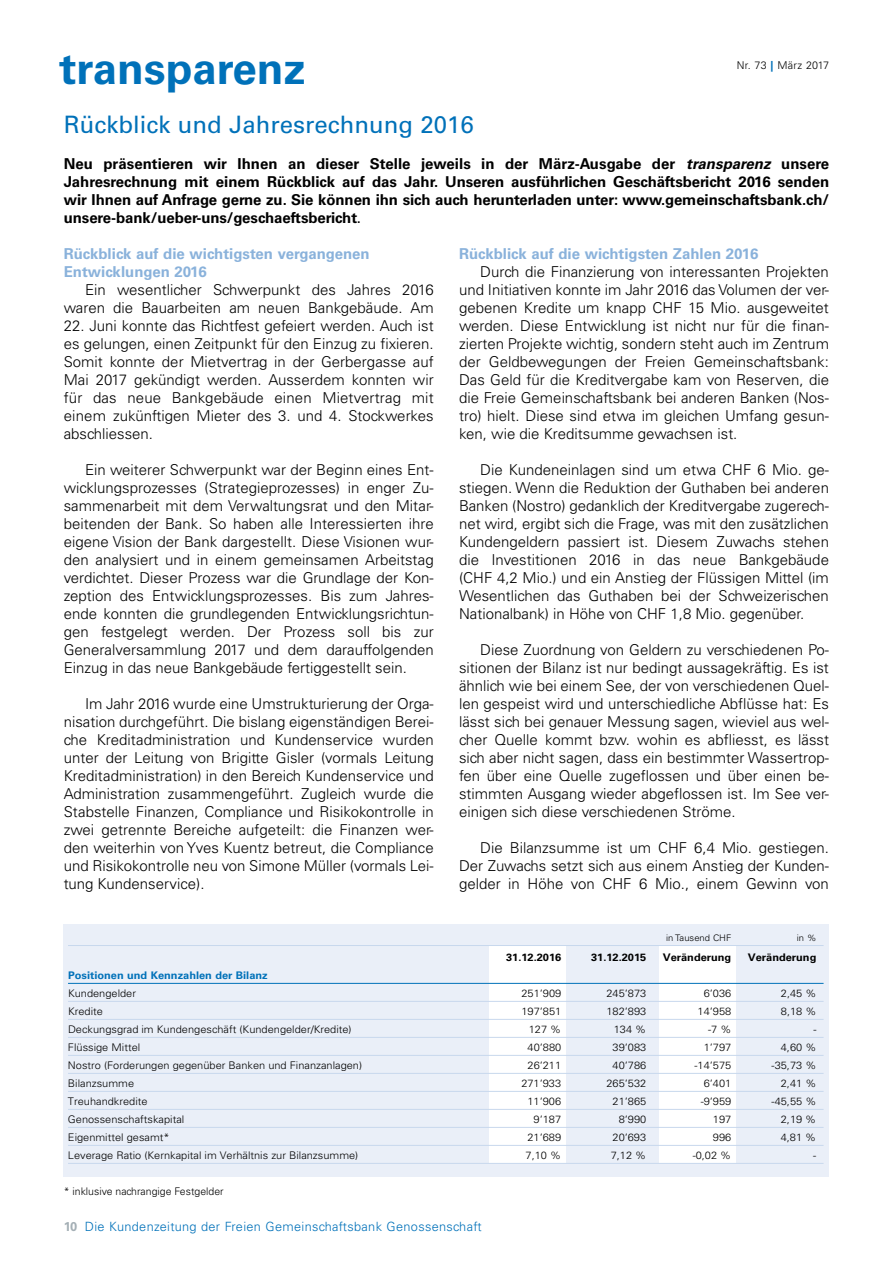
<style>
.page{position:relative;width:893px;height:1263px;background:#fff}
.page>*{position:absolute;margin:0;border:0;box-sizing:border-box;transform-origin:0 0}
.t1{font:700 43.8px "Univers";color:#0071b9}
.t2{font:24px "Univers";color:#0071b9}
.t3{font:300 15px/18px "Univers";color:#000;text-align:justify}
.t4{font:700 15px/18px "Univers";letter-spacing:-.005em;color:#000;text-align:justify}
.t5{font:700 15px/18px "Univers";color:#8ab2db}
.t6{font:300 12.75px "Univers";letter-spacing:.025em;color:#0071b9}
.t7{font:300 10.8px "Univers";letter-spacing:.025em;color:#000}
.t8{font:300 10.5px "Univers";color:#000;scale:1.05 1}
.t9{font:700 10.5px "Univers";color:#000;scale:1.05 1}
.t10{font:700 10.5px "Univers";color:#0071b9;scale:1.05 1}
.t11{font:300 10.5px "Univers";color:#000}
.t12{font:300 9px "Univers";color:#000;scale:1.05 1}
.s1{font-weight:700;color:#0071b9}
.s2{font-style:italic}
.s3{font-size:12.75px}
.s4{font-weight:700;color:#a4afb5}
</style>
<div class="page">
<div style="left:64px;top:925px;width:765px;height:252px;background:#eaeff8"></div>
<div style="left:489px;top:946px;width:77px;height:217px;background:#fff"></div>
<div style="left:659px;top:945px;width:77px;height:218px;background:#fff"></div>
<hr style="left:68px;top:945px;width:755px;height:1px;background:#c8d8ed">
<hr style="left:68px;top:983px;width:755px;height:1px;background:#0071b9">
<hr style="left:68px;top:1001px;width:755px;height:1px;background:#c8d8ed">
<hr style="left:68px;top:1019px;width:755px;height:1px;background:#c8d8ed">
<hr style="left:68px;top:1037px;width:755px;height:1px;background:#c8d8ed">
<hr style="left:68px;top:1055px;width:755px;height:1px;background:#c8d8ed">
<hr style="left:68px;top:1073px;width:755px;height:1px;background:#c8d8ed">
<hr style="left:68px;top:1091px;width:755px;height:1px;background:#c8d8ed">
<hr style="left:68px;top:1109px;width:755px;height:1px;background:#c8d8ed">
<hr style="left:68px;top:1127px;width:755px;height:1px;background:#c8d8ed">
<hr style="left:68px;top:1145px;width:755px;height:1px;background:#c8d8ed">
<hr style="left:68px;top:1163px;width:755px;height:1px;background:#c8d8ed">
<h1 class="t1" style="left:60px;top:43px;width:248px">transparenz</h1>
<p class="t7" style="left:737px;top:59px;width:94px">Nr. 73 <span class="s1">|</span> März 2017</p>
<h2 class="t2" style="left:64px;top:110px;width:412px">Rückblick und Jahresrechnung 2016</h2>
<p class="t4" style="left:64px;top:154px;width:767px">Neu präsentieren wir Ihnen an dieser Stelle jeweils in der März-Ausgabe der <span class="s2">transparenz</span> unsere Jahresrechnung mit einem Rückblick auf das Jahr. Unseren ausführlichen Geschäftsbericht 2016 senden wir Ihnen auf Anfrage gerne zu. Sie können ihn sich auch herunterladen unter: www.gemeinschaftsbank.ch/ unsere-bank/ueber-uns/geschaeftsbericht<span class="s3">.</span></p>
<p class="t5" style="left:64px;top:244px;width:307px">Rückblick auf die wichtigsten vergangenen<br>Entwicklungen 2016</p>
<p class="t3" style="left:64px;top:280px;width:371px;text-align:right">Ein wesentlicher Schwerpunkt des Jahres 2016 waren die Bauarbeiten am neuen Bankgebäude. Am</p>
<p class="t3" style="left:64px;top:316px;width:371px">22. Juni konnte das Richtfest gefeiert werden. Auch ist es gelungen, einen Zeitpunkt für den Einzug zu fixieren.<br>Somit konnte der Mietvertrag in der Gerbergasse auf Mai 2017 gekündigt werden. Ausserdem konnten wir für das neue Bankgebäude einen Mietvertrag mit einem zukünftigen Mieter des 3. und 4. Stockwerkes abschliessen.</p>
<p class="t3" style="left:64px;top:460px;width:371px;text-indent:21px">Ein weiterer Schwerpunkt war der Beginn eines Ent&shy;wicklungsprozesses (Strategieprozesses) in enger Zu&shy;sammenarbeit mit dem Verwaltungsrat und den Mitar&shy;beitenden der Bank. So haben alle Interessierten ihre eigene Vision der Bank dargestellt. Diese Visionen wur&shy;den analysiert und in einem gemeinsamen Arbeitstag verdichtet. Dieser Prozess war die Grundlage der Kon&shy;zeption des Entwicklungsprozesses. Bis zum Jahres&shy;ende konnten die grundlegenden Entwicklungsrichtun&shy;gen festgelegt werden. Der Prozess soll bis zur Generalversammlung 2017 und dem darauffolgenden Einzug in das neue Bankgebäude fertiggestellt sein.</p>
<p class="t3" style="left:64px;top:694px;width:371px;text-indent:21px">Im Jahr 2016 wurde eine Umstrukturierung der Orga&shy;nisation durchgeführt. Die bislang eigenständigen Berei&shy;che Kreditadministration und Kundenservice wurden unter der Leitung von Brigitte Gisler (vormals Leitung Kreditadministration) in den Bereich Kundenservice und Administration zusammengeführt. Zugleich wurde die Stabstelle Finanzen, Compliance und Risikokontrolle in zwei getrennte Bereiche aufgeteilt: die Finanzen wer&shy;den weiterhin von Yves Kuentz betreut, die Compliance und Risikokontrolle neu von Simone Müller (vormals Lei&shy;tung Kundenservice).</p>
<p class="t5" style="left:459px;top:244px;width:301px">Rückblick auf die wichtigsten Zahlen 2016</p>
<p class="t3" style="left:459px;top:262px;width:371px;text-indent:21px">Durch die Finanzierung von interessanten Projekten und Initiativen konnte im Jahr 2016 das Volumen der ver&shy;gebenen Kredite um knapp CHF 15 Mio. ausgeweitet werden. Diese Entwicklung ist nicht nur für die finan&shy;zierten Projekte wichtig, sondern steht auch im Zentrum der Geldbewegungen der Freien Gemeinschaftsbank:<br>Das Geld für die Kreditvergabe kam von Reserven, die die Freie Gemeinschaftsbank bei anderen Banken (Nos&shy;tro) hielt. Diese sind etwa im gleichen Umfang gesun&shy;ken, wie die Kreditsumme gewachsen ist.</p>
<p class="t3" style="left:459px;top:460px;width:371px;text-indent:21px">Die Kundeneinlagen sind um etwa CHF 6 Mio. ge&shy;stiegen. Wenn die Reduktion der Guthaben bei anderen Banken (Nostro) gedanklich der Kreditvergabe zugerech&shy;net wird, ergibt sich die Frage, was mit den zusätzlichen Kundengeldern passiert ist. Diesem Zuwachs stehen die Investitionen 2016 in das neue Bankgebäude (CHF 4,2 Mio.) und ein Anstieg der Flüssigen Mittel (im Wesentlichen das Guthaben bei der Schweizerischen Nationalbank) in Höhe von CHF 1,8 Mio. gegenüber.</p>
<p class="t3" style="left:459px;top:640px;width:371px;text-indent:21px">Diese Zuordnung von Geldern zu verschiedenen Po&shy;sitionen der Bilanz ist nur bedingt aussagekräftig. Es ist ähnlich wie bei einem See, der von verschiedenen Quel&shy;len gespeist wird und unterschiedliche Abflüsse hat: Es lässt sich bei genauer Messung sagen, wieviel aus wel&shy;cher Quelle kommt bzw. wohin es abfliesst, es lässt sich aber nicht sagen, dass ein bestimmter Wassertrop&shy;fen über eine Quelle zugeflossen und über einen be&shy;stimmten Ausgang wieder abgeflossen ist. Im See ver&shy;einigen sich diese verschiedenen Ströme.</p>
<p class="t3" style="left:459px;top:838px;width:371px;text-indent:21px">Die Bilanzsumme ist um CHF 6,4 Mio. gestiegen.<br>Der Zuwachs setzt sich aus einem Anstieg der Kunden&shy;gelder in Höhe von CHF 6 Mio., einem Gewinn von</p>
<p class="t12" style="left:666px;top:932px;width:64px">in Tausend CHF</p>
<p class="t12" style="left:797px;top:932px;width:20px">in %</p>
<p class="t9" style="left:506px;top:951px;width:54px">31.12.2016</p>
<p class="t9" style="left:591px;top:951px;width:54px">31.12.2015</p>
<p class="t9" style="left:663px;top:951px;width:67px">Veränderung</p>
<p class="t9" style="left:748px;top:951px;width:67px">Veränderung</p>
<p class="t10" style="left:68px;top:969px;width:192px">Positionen und Kennzahlen der Bilanz</p>
<p class="t8" style="left:68px;top:986px;width:66px">Kundengelder</p>
<p class="t8" style="left:521px;top:986px;width:39px">251‘909</p>
<p class="t8" style="left:606px;top:986px;width:39px">245‘873</p>
<p class="t8" style="left:704px;top:986px;width:28px">6‘036</p>
<p class="t8" style="left:781px;top:986px;width:35px">2,45 %</p>
<p class="t8" style="left:68px;top:1004px;width:35px">Kredite</p>
<p class="t8" style="left:521px;top:1004px;width:39px">197‘851</p>
<p class="t8" style="left:606px;top:1004px;width:39px">182‘893</p>
<p class="t8" style="left:698px;top:1004px;width:34px">14‘958</p>
<p class="t8" style="left:781px;top:1004px;width:35px">8,18 %</p>
<p class="t8" style="left:68px;top:1022px;width:272px">Deckungsgrad im Kundengeschäft (Kundengelder/Kredite)</p>
<p class="t8" style="left:529px;top:1022px;width:32px">127 %</p>
<p class="t8" style="left:614px;top:1022px;width:32px">134 %</p>
<p class="t8" style="left:708px;top:1022px;width:24px">-7 %</p>
<p class="t8" style="left:813px;top:1022px;width:4px">-</p>
<p class="t8" style="left:68px;top:1040px;width:70px">Flüssige Mittel</p>
<p class="t8" style="left:528px;top:1040px;width:34px">40‘880</p>
<p class="t8" style="left:613px;top:1040px;width:34px">39‘083</p>
<p class="t8" style="left:704px;top:1040px;width:28px">1‘797</p>
<p class="t8" style="left:781px;top:1040px;width:35px">4,60 %</p>
<p class="t8" style="left:68px;top:1058px;width:282px">Nostro (Forderungen gegenüber Banken und Finanzanlagen)</p>
<p class="t8" style="left:527px;top:1058px;width:34px">26‘211</p>
<p class="t8" style="left:613px;top:1058px;width:34px">40‘786</p>
<p class="t8" style="left:694px;top:1058px;width:37px">-14‘575</p>
<p class="t8" style="left:772px;top:1058px;width:44px">-35,73 %</p>
<p class="t8" style="left:68px;top:1076px;width:65px">Bilanzsumme</p>
<p class="t8" style="left:521px;top:1076px;width:39px">271‘933</p>
<p class="t8" style="left:606px;top:1076px;width:39px">265‘532</p>
<p class="t8" style="left:704px;top:1076px;width:28px">6‘401</p>
<p class="t8" style="left:781px;top:1076px;width:35px">2,41 %</p>
<p class="t8" style="left:68px;top:1094px;width:77px">Treuhandkredite</p>
<p class="t8" style="left:527px;top:1094px;width:34px">11‘906</p>
<p class="t8" style="left:613px;top:1094px;width:34px">21‘865</p>
<p class="t8" style="left:701px;top:1094px;width:31px">-9‘959</p>
<p class="t8" style="left:772px;top:1094px;width:44px">-45,55 %</p>
<p class="t8" style="left:68px;top:1112px;width:112px">Genossenschaftskapital</p>
<p class="t8" style="left:534px;top:1112px;width:28px">9‘187</p>
<p class="t8" style="left:619px;top:1112px;width:28px">8‘990</p>
<p class="t8" style="left:713px;top:1112px;width:19px">197</p>
<p class="t8" style="left:781px;top:1112px;width:35px">2,19 %</p>
<p class="t8" style="left:68px;top:1130px;width:98px">Eigenmittel gesamt*</p>
<p class="t8" style="left:527px;top:1130px;width:34px">21‘689</p>
<p class="t8" style="left:612px;top:1130px;width:34px">20‘693</p>
<p class="t8" style="left:713px;top:1130px;width:19px">996</p>
<p class="t8" style="left:781px;top:1130px;width:35px">4,81 %</p>
<p class="t8" style="left:68px;top:1148px;width:278px">Leverage Ratio (Kernkapital im Verhältnis zur Bilanzsumme)</p>
<p class="t8" style="left:526px;top:1148px;width:35px">7,10 %</p>
<p class="t8" style="left:611px;top:1148px;width:35px">7,12 %</p>
<p class="t8" style="left:693px;top:1148px;width:38px">-0,02 %</p>
<p class="t8" style="left:813px;top:1148px;width:4px">-</p>
<p class="t11" style="left:64px;top:1184px;width:161px">* inklusive nachrangige Festgelder</p>
<p class="t6" style="left:64px;top:1218px;width:419px"><span class="s4">10</span> Die Kundenzeitung der Freien Gemeinschaftsbank Genossenschaft</p>
</div>
